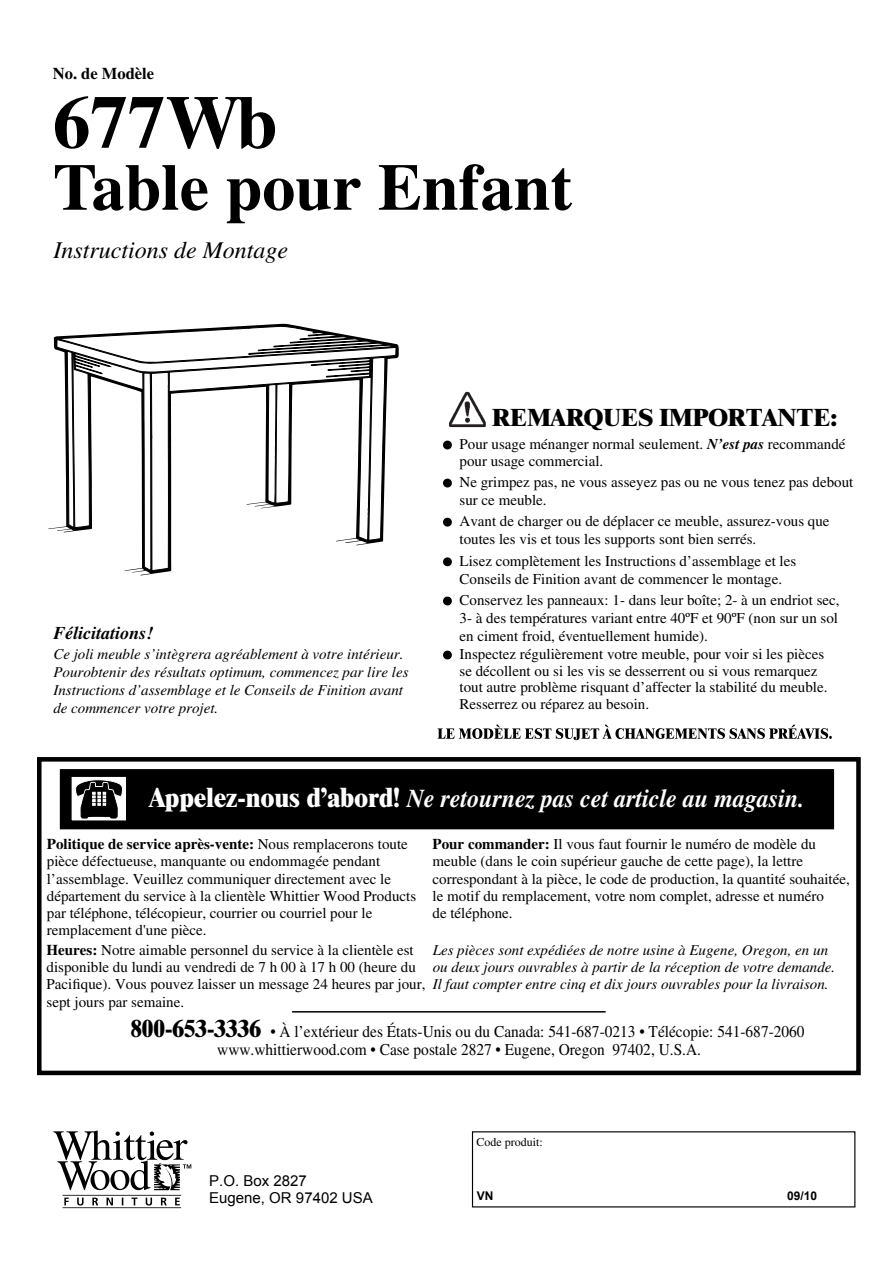
<style>
.page{position:relative;width:893px;height:1263px;background:#fff}
.page>*{position:absolute;margin:0;border:0;box-sizing:border-box;transform-origin:0 0}
.t1{font:700 75px "Times LT Std";color:#000}
.t2{font:700 66px "Times LT Std";color:#000}
.t3{font:italic 700 25.65px "Times LT Std";color:#fff;scale:.93 1}
.t4{font:italic 24px "Times LT Std";color:#000}
.t5{font:800 24px "Times LT Std";color:#000}
.t6{font:italic 700 18px "Times LT Std";color:#000}
.t7{font:16.5px/18px "Times LT Std";color:#000;scale:.93 1}
.t8{font:700 16.5px "Times LT Std";color:#000}
.t9{font:15px/17.2px "Times LT Std";color:#000}
.t10{font:italic 15px/18px "Times LT Std";color:#000}
.t11{font:15px/17.2px "Arial";color:#000}
.t12{font:12px "Times LT Std";color:#000}
.t13{font:700 12px "Arial";color:#000}
.s1{font-weight:700;font-style:italic}
.s2{font-weight:800;font-style:normal;font-size:27px}
.s3{font-weight:700}
.s4{font-weight:800;font-size:24px}
</style>
<div class="page">
<svg style="left:437px;top:724px;width:394px;height:16px"></svg>
<div style="left:37px;top:757px;width:823px;height:318px;border:5px solid #000"></div>
<svg style="left:53px;top:1130px;width:138px;height:78px"></svg>
<img style="left:449px;top:392px;width:37px;height:35px">
<svg style="left:443px;top:518px;width:9px;height:9px"></svg>
<svg style="left:443px;top:441px;width:9px;height:8px"></svg>
<svg style="left:443px;top:479px;width:9px;height:8px"></svg>
<svg style="left:443px;top:557px;width:9px;height:9px"></svg>
<svg style="left:443px;top:597px;width:9px;height:8px"></svg>
<svg style="left:443px;top:651px;width:9px;height:8px"></svg>
<svg style="left:292px;top:1011px;width:314px;height:2px"></svg>
<div style="left:60px;top:769px;width:774px;height:60px;background:#000"></div>
<div style="left:71px;top:776px;width:56px;height:45px;background:#fff"></div>
<div style="left:70px;top:775px;width:57px;height:47px;border:1px solid #000"></div>
<svg style="left:75px;top:779px;width:48px;height:39px"></svg>
<svg style="left:56px;top:325px;width:340px;height:246px"></svg>
<p class="t8" style="left:53px;top:64px;width:103px">No. de Modèle</p>
<h1 class="t1" style="left:53px;top:78px;width:226px">677Wb</h1>
<h2 class="t2" style="left:53px;top:148px;width:521px">Table pour Enfant</h2>
<h3 class="t4" style="left:53px;top:237px;width:236px">Instructions de Montage</h3>
<p class="t6" style="left:54px;top:623px;width:102px">Félicitations!</p>
<p class="t10" style="left:53px;top:645px;width:356px">Ce joli meuble s’intègrera agréablement à votre intérieur.<br>Pourobtenir des résultats optimum, commencez par lire les Instructions d’assemblage et le Conseils de Finition avant de commencer votre projet.</p>
<h3 class="t5" style="left:492px;top:402px;width:346px">REMARQUES IMPORTANTE:</h3>
<p class="t9" style="left:459px;top:436px;width:387px;line-height:16.5px">Pour usage ménanger normal seulement. <span class="s1">N’est pas</span> recommandé pour usage commercial.</p>
<p class="t9" style="left:459px;top:473px;width:395px;line-height:18px">Ne grimpez pas, ne vous asseyez pas ou ne vous tenez pas debout sur ce meuble.</p>
<p class="t9" style="left:459px;top:512px;width:371px;line-height:18px">Avant de charger ou de déplacer ce meuble, assurez-vous que toutes les vis et tous les supports sont bien serrés.</p>
<p class="t9" style="left:459px;top:552px;width:338px;line-height:18px">Lisez complètement les Instructions d’assemblage et les<br>Conseils de Finition avant de commencer le montage.</p>
<p class="t9" style="left:459px;top:591px;width:381px;line-height:18px">Conservez les panneaux: 1- dans leur boîte; 2- à un endriot sec, 3- à des températures variant entre 40ºF et 90ºF (non sur un sol en ciment froid, éventuellement humide).<br>Inspectez régulièrement votre meuble, pour voir si les pièces</p>
<p class="t9" style="left:459px;top:662px;width:369px;line-height:16.5px">se décollent ou si les vis se desserrent ou si vous remarquez tout autre problème risquant d’affecter la stabilité du meuble.<br>Resserrez ou réparez au besoin.</p>
<h3 class="t3" style="left:149px;top:783px;width:705px"><span class="s2">Appelez-nous d’abord!</span> Ne retournez pas cet article au magasin.</h3>
<p class="t9" style="left:47px;top:836px;width:371px"><span class="s3">Politique de service après-vente:</span> Nous remplacerons toute pièce défectueuse, manquante ou endommagée pendant l’assemblage. Veuillez communiquer directement avec le département du service à la clientèle Whittier Wood Products par téléphone, télécopieur, courrier ou courriel pour le remplacement d'une pièce.</p>
<p class="t9" style="left:432px;top:836px;width:418px"><span class="s3">Pour commander:</span> Il vous faut fournir le numéro de modèle du meuble (dans le coin supérieur gauche de cette page), la lettre correspondant à la pièce, le code de production, la quantité souhaitée, le motif du remplacement, votre nom complet, adresse et numéro<br>de téléphone.</p>
<p class="t9" style="left:47px;top:941px;width:380px"><span class="s3">Heures:</span> Notre aimable personnel du service à la clientèle est disponible du lundi au vendredi de 7 h 00 à 17 h 00 (heure du Pacifique). Vous pouvez laisser un message 24 heures par jour, sept jours par semaine.</p>
<p class="t10" style="left:432px;top:941px;width:404px;line-height:17.2px">Les pièces sont expédiées de notre usine à Eugene, Oregon, en un ou deux jours ouvrables à partir de la réception de votre demande.<br>Il faut compter entre cinq et dix jours ouvrables pour la livraison.</p>
<p class="t7" style="left:217px;top:1022px;width:633px;text-indent:-86px"><span class="s4">800-653-3336</span> • À l’extérieur des États-Unis ou du Canada: 541-687-0213 • Télécopie: 541-687-2060 www.whittierwood.com • Case postale 2827 • Eugene, Oregon 97402, U.S.A.</p>
<p class="t11" style="left:209px;top:1172px;width:165px">P.O. Box 2827<br>Eugene, OR 97402 USA</p>
<p class="t12" style="left:476px;top:1135px;width:68px">Code produit:</p>
<p class="t13" style="left:477px;top:1188px;width:18px">VN</p>
<p class="t13" style="left:787px;top:1188px;width:32px">09/10</p>
</div>
